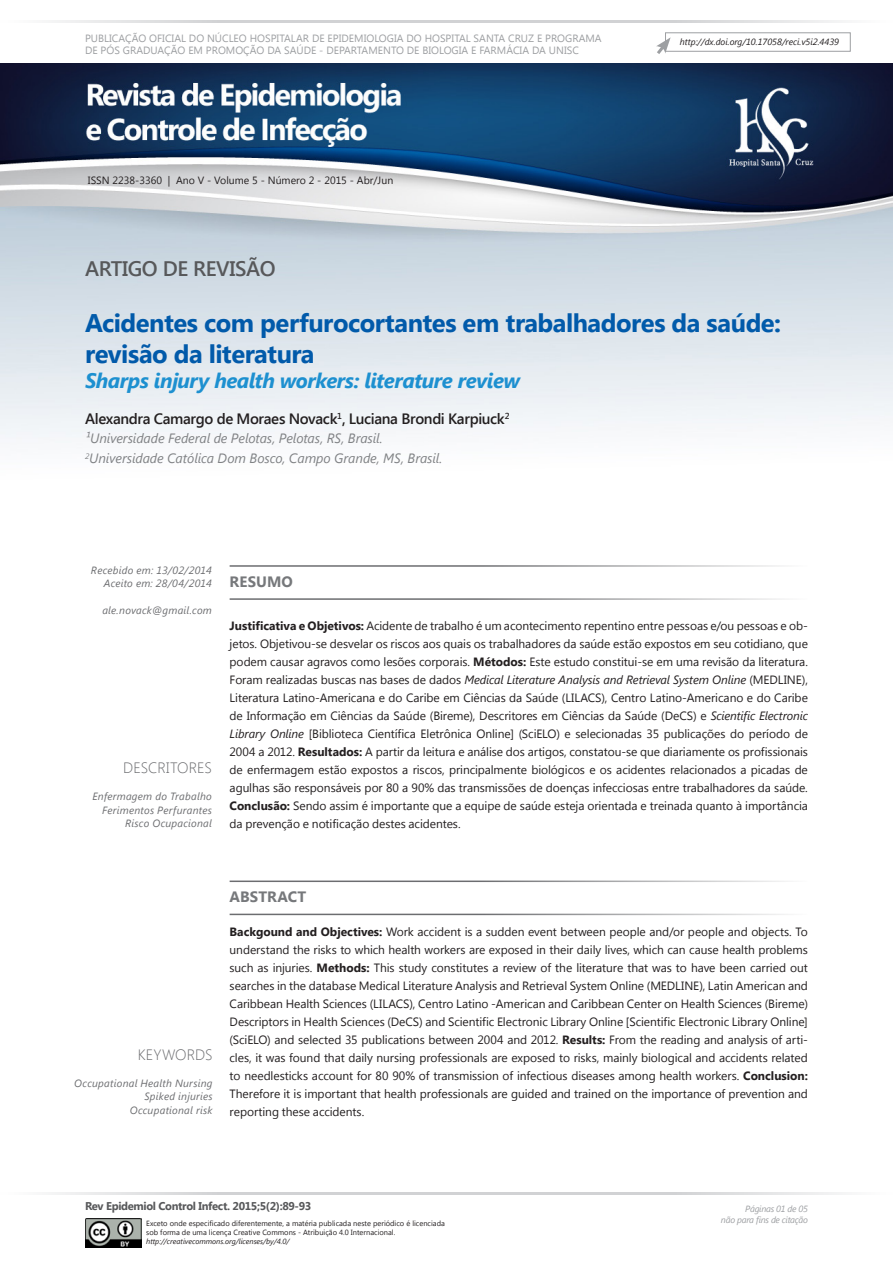
<style>
.page{position:relative;width:893px;height:1263px;background:#fff}
.page>*{position:absolute;margin:0;border:0;box-sizing:border-box;transform-origin:0 0}
.TÍTULOS{font:700 25.5px/30.6px "Segoe UI";letter-spacing:-.02em;color:#015aaa}
.títulos_textos{font:italic 700 21px "Segoe UI";letter-spacing:-.02em;color:#1d90d0}
.títulos_textos-2{font:600 21px "Segoe UI";letter-spacing:-.02em;color:#57585a}
.Nome_médico{font:600 15px "Segoe UI";letter-spacing:-.025em;color:#231f20}
.texto_ok{font:300 15px "Segoe UI";color:#6c6d70}
.SESSAO{font:700 15px "Segoe UI";letter-spacing:.005em;color:#76787b}
.Titulação_médicos_ok{font:italic 13.5px "Segoe UI";letter-spacing:-.005em;color:#808285}
.texto_ok-2{font:12px/18px "Segoe UI";letter-spacing:-.005em;color:#231f20;text-align:justify}
.t1{font:700 11.25px "Segoe UI";letter-spacing:-.03em;color:#57585a}
.texto_ok-3{font:italic 10.5px/13.5px "Segoe UI";letter-spacing:.025em;color:#6c6d70;text-align:right}
.t2{font:10.5px/12.6px "Segoe UI";color:#9d9fa2}
.t3{font:10.5px "Segoe UI";color:#231f20}
.t4{font:italic 9px "Segoe UI";color:#231f20}
.t5{font:italic 9px/10.8px "Segoe UI";letter-spacing:-.03em;color:#9d9fa2;text-align:right}
.t6{font:7.5px/9px "Segoe UI";color:#231f20}
.t7{font:italic 7.5px "Segoe UI";color:#231f20}
.s1{font-weight:700}
.s2{font-style:italic}
</style>
<div class="page">
<hr style="left:0;top:1192px;width:447px;height:2px;background:#d1d2d4">
<hr style="left:446px;top:1192px;width:447px;height:2px;background:#d1d2d4">
<img style="left:0;top:64px;width:893px;height:379px">
<hr style="left:0;top:20px;width:446px;height:2px;background:#d1d2d4">
<hr style="left:446px;top:20px;width:447px;height:2px;background:#d1d2d4">
<svg style="left:656px;top:37px;width:15px;height:17px"></svg>
<img style="left:85px;top:1218px;width:57px;height:29px">
<hr style="left:230px;top:565px;width:578px;height:2px;background:#6c6d70">
<hr style="left:230px;top:880px;width:578px;height:2px;background:#6c6d70">
<hr style="left:230px;top:598px;width:578px;height:2px;background:#6c6d70">
<hr style="left:230px;top:914px;width:578px;height:1px;background:#6c6d70">
<p class="t2" style="left:85px;top:31px;width:518px">PUBLICAÇÃO OFICIAL DO NÚCLEO HOSPITALAR DE EPIDEMIOLOGIA DO HOSPITAL SANTA CRUZ E PROGRAMA<br>DE PÓS GRADUAÇÃO EM PROMOÇÃO DA SAÚDE - DEPARTAMENTO DE BIOLOGIA E FARMÁCIA DA UNISC</p>
<p class="t3" style="left:88px;top:173px;width:307px">ISSN 2238-3360 | Ano V - Volume 5 - Número 2 - 2015 - Abr/Jun</p>
<p class="t4" style="left:680px;top:35px;width:161px">http://dx.doi.org/10.17058/reci.v5i2.4439</p>
<p class="títulos_textos-2" style="left:85px;top:254px;width:192px">ARTIGO DE REVISÃO</p>
<p class="TÍTULOS" style="left:85px;top:306px;width:697px">Acidentes com perfurocortantes em trabalhadores da saúde: revisão da literatura</p>
<p class="títulos_textos" style="left:85px;top:365px;width:437px">Sharps injury health workers: literature review</p>
<p class="Nome_médico" style="left:85px;top:408px;width:426px">Alexandra Camargo de Moraes Novack<sup>1</sup>, Luciana Brondi Karpiuck<sup>2</sup></p>
<p class="Titulação_médicos_ok" style="left:85px;top:429px;width:299px">¹Universidade Federal de Pelotas, Pelotas, RS, Brasil.</p>
<p class="Titulação_médicos_ok" style="left:85px;top:449px;width:359px"><sup>2</sup>Universidade Católica Dom Bosco, Campo Grande, MS, Brasil.</p>
<p class="texto_ok-3" style="left:91px;top:563px;width:122px">Recebido em: 13/02/2014</p>
<p class="texto_ok-3" style="left:104px;top:576px;width:110px">Aceito em: 28/04/2014</p>
<p class="texto_ok-3" style="left:102px;top:603px;width:111px">ale.novack@gmail.com</p>
<p class="texto_ok" style="left:123px;top:757px;width:90px">DESCRITORES</p>
<p class="texto_ok-3" style="left:92px;top:789px;width:121px">Enfermagem do Trabalho<br>Ferimentos Perfurantes</p>
<p class="texto_ok-3" style="left:125px;top:816px;width:88px">Risco Ocupacional</p>
<p class="SESSAO" style="left:230px;top:571px;width:65px">RESUMO</p>
<p class="texto_ok-2" style="left:230px;top:616px;width:580px"><span class="s1">Justificativa e Objetivos:</span> Acidente de trabalho é um acontecimento repentino entre pessoas e/ou pessoas e ob&shy;jetos. Objetivou-se desvelar os riscos aos quais os trabalhadores da saúde estão expostos em seu cotidiano, que podem causar agravos como lesões corporais. <span class="s1">Métodos:</span> Este estudo constitui-se em uma revisão da literatura.<br>Foram realizadas buscas nas bases de dados <span class="s2">Medical Literature Analysis and Retrieval System Online</span> (MEDLINE), Literatura Latino-Americana e do Caribe em Ciências da Saúde (LILACS), Centro Latino-Americano e do Caribe de Informação em Ciências da Saúde (Bireme), Descritores em Ciências da Saúde (DeCS) e <span class="s2">Scientific Electronic Library Online</span> [Biblioteca Científica Eletrônica Online] (SciELO) e selecionadas 35 publicações do período de 2004 a 2012. <span class="s1">Resultados:</span> A partir da leitura e análise dos artigos, constatou-se que diariamente os profissionais de enfermagem estão expostos a riscos, principalmente biológicos e os acidentes relacionados a picadas de agulhas são responsáveis por 80 a 90% das transmissões de doenças infecciosas entre trabalhadores da saúde.<br><span class="s1">Conclusão:</span> Sendo assim é importante que a equipe de saúde esteja orientada e treinada quanto à importância da prevenção e notificação destes acidentes.</p>
<p class="texto_ok" style="left:138px;top:1044px;width:76px">KEYWORDS</p>
<p class="texto_ok-3" style="left:74px;top:1075px;width:140px">Occupational Health Nursing</p>
<p class="texto_ok-3" style="left:144px;top:1089px;width:70px">Spiked injuries</p>
<p class="texto_ok-3" style="left:130px;top:1102px;width:84px">Occupational risk</p>
<p class="SESSAO" style="left:230px;top:886px;width:78px">ABSTRACT</p>
<p class="texto_ok-2" style="left:230px;top:922px;width:580px"><span class="s1">Backgound and Objectives:</span> Work accident is a sudden event between people and/or people and objects. To understand the risks to which health workers are exposed in their daily lives, which can cause health problems such as injuries. <span class="s1">Methods:</span> This study constitutes a review of the literature that was to have been carried out searches in the database Medical Literature Analysis and Retrieval System Online (MEDLINE), Latin American and Caribbean Health Sciences (LILACS), Centro Latino -American and Caribbean Center on Health Sciences (Bireme)<br>Descriptors in Health Sciences (DeCS) and Scientific Electronic Library Online [Scientific Electronic Library Online] (SciELO) and selected 35 publications between 2004 and 2012. <span class="s1">Results:</span> From the reading and analysis of arti&shy;cles, it was found that daily nursing professionals are exposed to risks, mainly biological and accidents related to needlesticks account for 80 90% of transmission of infectious diseases among health workers. <span class="s1">Conclusion:<br></span>Therefore it is important that health professionals are guided and trained on the importance of prevention and reporting these accidents.</p>
<p class="t1" style="left:85px;top:1197px;width:228px">Rev Epidemiol Control Infect. 2015;5(2):89-93</p>
<p class="t6" style="left:146px;top:1218px;width:300px">Exceto onde especificado diferentemente, a matéria publicada neste periódico é licenciada sob forma de uma licença Creative Commons - Atribuição 4.0 Internacional.</p>
<p class="t7" style="left:146px;top:1236px;width:145px">http://creativecommons.org/licenses/by/4.0/</p>
<p class="t5" style="left:721px;top:1203px;width:88px">Páginas 01 de 05<br>não para fins de citação</p>
</div>
